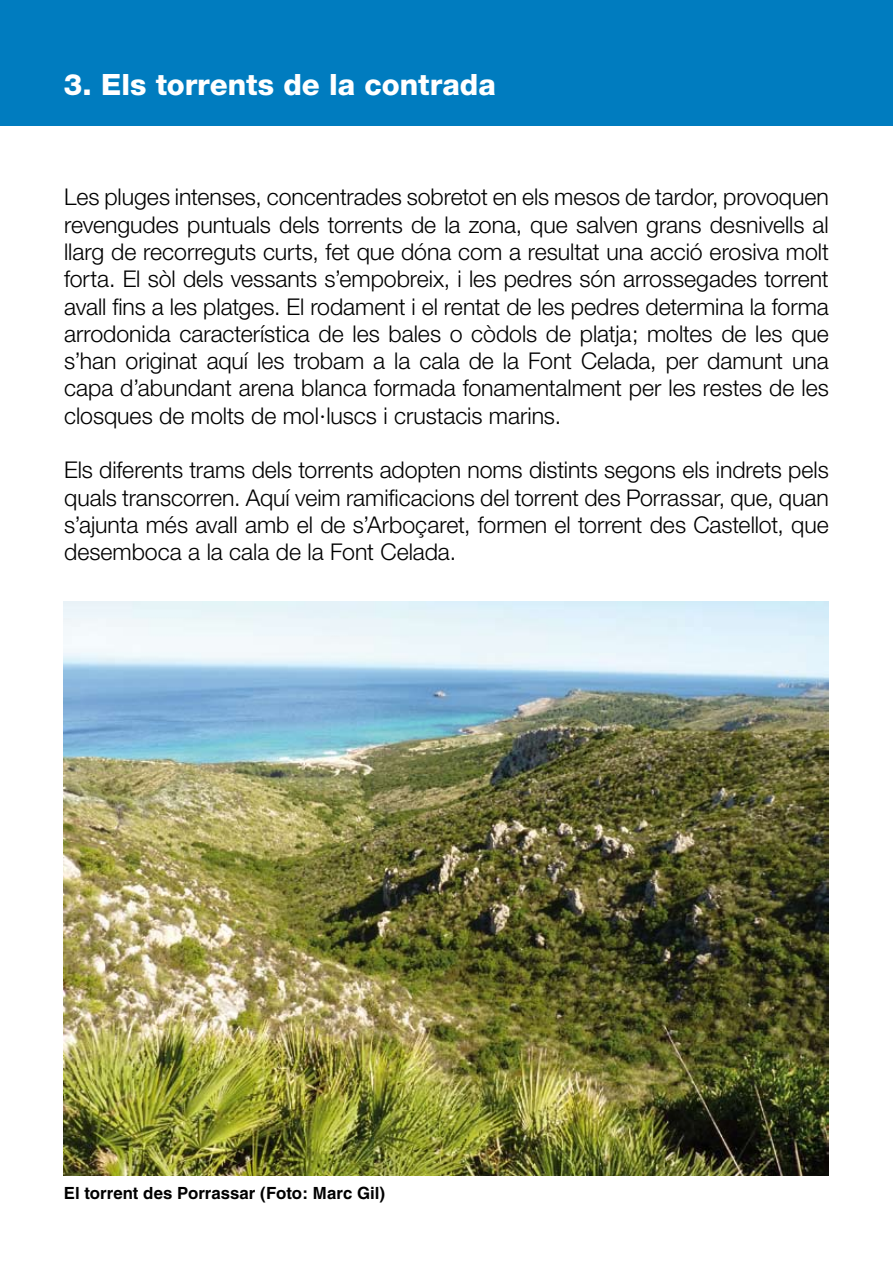
<style>
.page{position:relative;width:893px;height:1263px;background:#fff}
.page>*{position:absolute;margin:0;border:0;box-sizing:border-box;transform-origin:0 0}
.t1{font:800 29.4px "Helvetica Neue";color:#fff}
.t2{font:300 23.1px/27.3px "Helvetica Neue";color:#000;text-align:justify}
.t3{font:700 16.8px "Helvetica";color:#000}
</style>
<div class="page">
<div style="left:0;top:0;width:893px;height:126px;background:#007cbf"></div>
<img style="left:64px;top:602px;width:765px;height:573px">
<p class="t1" style="left:64px;top:67px;width:433px">3. Els torrents de la contrada</p>
<p class="t2" style="left:64px;top:183px;width:766px">Les pluges intenses, concentrades sobretot en els mesos de tardor, provoquen revengudes puntuals dels torrents de la zona, que salven grans desnivells al llarg de recorreguts curts, fet que dóna com a resultat una acció erosiva molt forta. El sòl dels vessants s’empobreix, i les pedres són arrossegades torrent avall fins a les platges. El rodament i el rentat de les pedres determina la forma arrodonida característica de les bales o còdols de platja; moltes de les que s’han originat aquí les trobam a la cala de la Font Celada, per damunt una capa d’abundant arena blanca formada fonamentalment per les restes de les closques de molts de mol·luscs i crustacis marins.</p>
<p class="t2" style="left:64px;top:456px;width:766px">Els diferents trams dels torrents adopten noms distints segons els indrets pels quals transcorren. Aquí veim ramificacions del torrent des Porrassar, que, quan s’ajunta més avall amb el de s’Arboçaret, formen el torrent des Castellot, que desemboca a la cala de la Font Celada.</p>
<p class="t3" style="left:64px;top:1183px;width:323px">El torrent des Porrassar (Foto: Marc Gil)</p>
</div>
